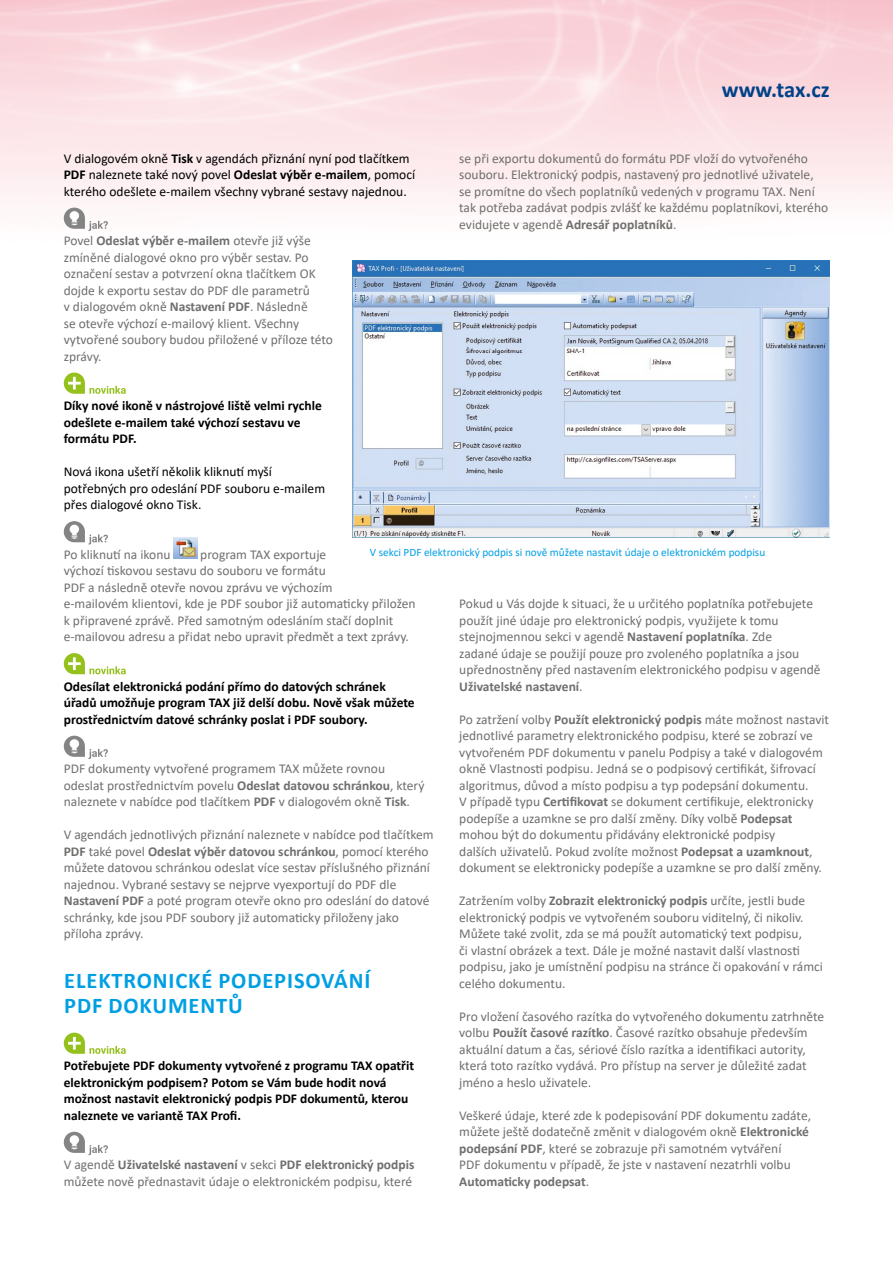
<style>
.page{position:relative;width:893px;height:1263px;background:#fff}
.page>*{position:absolute;margin:0;border:0;box-sizing:border-box;transform-origin:0 0}
.t1{font:700 22.5px/25.5px "Calibri";letter-spacing:.04em;color:#009fe3}
.t2{font:700 22.5px "Calibri";color:#004288}
.t3{font:13.5px/16.5px "Calibri";color:#6f6f6e}
.t4{font:700 13.5px/16.5px "Calibri";color:#000}
.t5{font:13.5px/16.5px "Calibri";color:#000}
.t6{font:11.25px "Calibri";color:#009fe3}
.s1{font-weight:700}
</style>
<div class="page">
<img style="left:0;top:0;width:893px;height:270px">
<svg style="left:64px;top:208px;width:44px;height:23px"></svg>
<svg style="left:64px;top:373px;width:62px;height:21px"></svg>
<svg style="left:64px;top:521px;width:44px;height:23px"></svg>
<img style="left:174px;top:537px;width:23px;height:22px">
<svg style="left:64px;top:653px;width:62px;height:21px"></svg>
<svg style="left:64px;top:736px;width:44px;height:23px"></svg>
<svg style="left:64px;top:1033px;width:62px;height:21px"></svg>
<svg style="left:64px;top:1132px;width:44px;height:23px"></svg>
<img style="left:353px;top:260px;width:476px;height:278px">
<h1 class="t2" style="left:722px;top:73px;width:109px">www.tax.cz</h1>
<p class="t3" style="left:459px;top:150px;width:370px">se při exportu dokumentů do formátu PDF vloží do vytvořeného souboru. Elektronický podpis, nastavený pro jednotlivé uživatele, se promítne do všech poplatníků vedených v programu TAX. Není tak potřeba zadávat podpis zvlášť ke každému poplatníkovi, kterého evidujete v agendě <span class="s1">Adresář poplatníků</span>.</p>
<p class="t5" style="left:64px;top:150px;width:353px">V dialogovém okně <span class="s1">Tisk</span> v agendách přiznání nyní pod tlačítkem<br><span class="s1">PDF</span> naleznete také nový povel <span class="s1">Odeslat výběr e-mailem</span>, pomocí kterého odešlete e-mailem všechny vybrané sestavy najednou.</p>
<p class="t3" style="left:64px;top:232px;width:271px">Povel <span class="s1">Odeslat výběr e-mailem</span> otevře již výše zmíněné dialogové okno pro výběr sestav. Po označení sestav a potvrzení okna tlačítkem OK dojde k exportu sestav do PDF dle parametrů<br>v dialogovém okně <span class="s1">Nastavení PDF</span>. Následně<br>se otevře výchozí e-mailový klient. Všechny vytvořené soubory budou přiložené v příloze této zprávy.</p>
<p class="t4" style="left:64px;top:397px;width:260px">Díky nové ikoně v nástrojové liště velmi rychle odešlete e-mailem také výchozí sestavu ve formátu PDF.</p>
<p class="t5" style="left:64px;top:463px;width:263px">Nová ikona ušetří několik kliknutí myší potřebných pro odeslání PDF souboru e-mailem přes dialogové okno Tisk.</p>
<p class="t3" style="left:64px;top:546px;width:108px">Po kliknutí na ikonu</p>
<p class="t6" style="left:370px;top:544px;width:397px">V sekci PDF elektronický podpis si nově můžete nastavit údaje o elektronickém podpisu</p>
<p class="t3" style="left:64px;top:546px;width:353px;text-indent:137px">program TAX exportuje<br>výchozí tiskovou sestavu do souboru ve formátu<br>PDF a následně otevře novou zprávu ve výchozím<br>e-mailovém klientovi, kde je PDF soubor již automaticky přiložen k připravené zprávě. Před samotným odesláním stačí doplnit e-mailovou adresu a přidat nebo upravit předmět a text zprávy.</p>
<p class="t4" style="left:64px;top:678px;width:352px">Odesílat elektronická podání přímo do datových schránek úřadů umožňuje program TAX již delší dobu. Nově však můžete prostřednictvím datové schránky poslat i PDF soubory.</p>
<p class="t3" style="left:64px;top:760px;width:362px">PDF dokumenty vytvořené programem TAX můžete rovnou odeslat prostřednictvím povelu <span class="s1">Odeslat datovou schránkou</span>, který naleznete v nabídce pod tlačítkem <span class="s1">PDF</span> v dialogovém okně <span class="s1">Tisk</span>.</p>
<p class="t3" style="left:64px;top:826px;width:371px">V agendách jednotlivých přiznání naleznete v nabídce pod tlačítkem <span class="s1">PDF</span> také povel <span class="s1">Odeslat výběr datovou schránkou</span>, pomocí kterého můžete datovou schránkou odeslat více sestav příslušného přiznání najednou. Vybrané sestavy se nejprve vyexportují do PDF dle <span class="s1">Nastavení PDF</span> a poté program otevře okno pro odeslání do datové schránky, kde jsou PDF soubory již automaticky přiloženy jako příloha zprávy.</p>
<h1 class="t1" style="left:64px;top:967px;width:308px">ELEKTRONICKÉ PODEPISOVÁNÍ<br>PDF DOKUMENTŮ</h1>
<p class="t3" style="left:459px;top:595px;width:363px">Pokud u Vás dojde k situaci, že u určitého poplatníka potřebujete použít jiné údaje pro elektronický podpis, využijete k tomu stejnojmennou sekci v agendě <span class="s1">Nastavení poplatníka</span>. Zde<br>zadané údaje se použijí pouze pro zvoleného poplatníka a jsou upřednostněny před nastavením elektronického podpisu v agendě <span class="s1">Uživatelské nastavení</span>.</p>
<p class="t3" style="left:459px;top:711px;width:371px">Po zatržení volby <span class="s1">Použít elektronický podpis</span> máte možnost nastavit jednotlivé parametry elektronického podpisu, které se zobrazí ve vytvořeném PDF dokumentu v panelu Podpisy a také v dialogovém okně Vlastnosti podpisu. Jedná se o podpisový certifikát, šifrovací algoritmus, důvod a místo podpisu a typ podepsání dokumentu.<br>V případě typu <span class="s1">Certifikovat</span> se dokument certifikuje, elektronicky podepíše a uzamkne se pro další změny. Díky volbě <span class="s1">Podepsat </span>mohou být do dokumentu přidávány elektronické podpisy<br>dalších uživatelů. Pokud zvolíte možnost <span class="s1">Podepsat a uzamknout</span>, dokument se elektronicky podepíše a uzamkne se pro další změny.</p>
<p class="t3" style="left:459px;top:892px;width:365px">Zatržením volby <span class="s1">Zobrazit elektronický podpis</span> určíte, jestli bude elektronický podpis ve vytvořeném souboru viditelný, či nikoliv.<br>Můžete také zvolit, zda se má použít automatický text podpisu,<br>či vlastní obrázek a text. Dále je možné nastavit další vlastnosti podpisu, jako je umístnění podpisu na stránce či opakování v rámci celého dokumentu.</p>
<p class="t3" style="left:459px;top:1008px;width:366px">Pro vložení časového razítka do vytvořeného dokumentu zatrhněte volbu <span class="s1">Použít časové razítko</span>. Časové razítko obsahuje především aktuální datum a čas, sériové číslo razítka a identifikaci autority, která toto razítko vydává. Pro přístup na server je důležité zadat jméno a heslo uživatele.</p>
<p class="t3" style="left:459px;top:1107px;width:353px">Veškeré údaje, které zde k podepisování PDF dokumentu zadáte, můžete ještě dodatečně změnit v dialogovém okně <span class="s1">Elektronické podepsání PDF</span>, které se zobrazuje při samotném vytváření<br>PDF dokumentu v případě, že jste v nastavení nezatrhli volbu <span class="s1">Automaticky podepsat</span>.</p>
<p class="t4" style="left:64px;top:1057px;width:352px">Potřebujete PDF dokumenty vytvořené z programu TAX opatřit elektronickým podpisem? Potom se Vám bude hodit nová možnost nastavit elektronický podpis PDF dokumentů, kterou naleznete ve variantě TAX Profi.</p>
<p class="t3" style="left:64px;top:1156px;width:352px">V agendě <span class="s1">Uživatelské nastavení</span> v sekci <span class="s1">PDF elektronický podpis </span>můžete nově přednastavit údaje o elektronickém podpisu, které</p>
</div>
